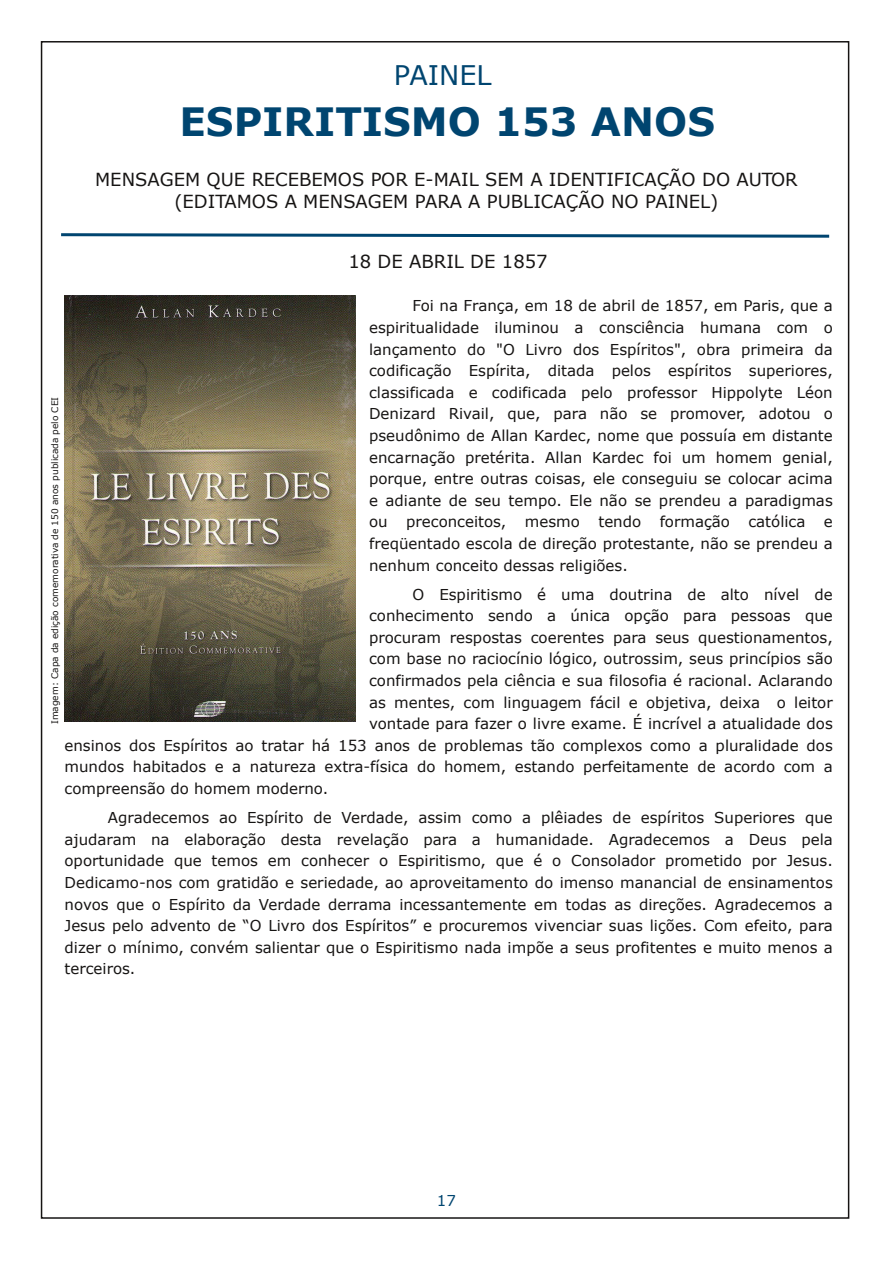
<style>
.page{position:relative;width:893px;height:1263px;background:#fff}
.page>*{position:absolute;margin:0;border:0;box-sizing:border-box;transform-origin:0 0}
.t1{font:700 39px "Verdana";color:#004570}
.t2{font:27px "Verdana";color:#004570}
.t3{font:18px/21.6px "Verdana";color:#161413;text-align:center}
.t4{font:15px/21.6px "Verdana";color:#161413;text-align:justify}
.t5{font:15px "Verdana";color:#004570}
.t6{font:9px "Verdana";color:#161413}
</style>
<div class="page">
<svg style="left:61px;top:233px;width:769px;height:5px"></svg>
<img style="left:64px;top:296px;width:292px;height:426px">
<h2 class="t2" style="left:394px;top:60px;width:99px">PAINEL</h2>
<h1 class="t1" style="left:179px;top:99px;width:537px">ESPIRITISMO 153 ANOS</h1>
<p class="t3" style="left:95px;top:169px;width:704px">MENSAGEM QUE RECEBEMOS POR E-MAIL SEM A IDENTIFICAÇÃO DO AUTOR (EDITAMOS A MENSAGEM PARA A PUBLICAÇÃO NO PAINEL)</p>
<p class="t3" style="left:348px;top:251px;width:201px">18 DE ABRIL DE 1857</p>
<p class="t4" style="left:369px;top:295px;width:465px;text-indent:43px">Foi na França, em 18 de abril de 1857, em Paris, que a espiritualidade iluminou a consciência humana com o lançamento do "O Livro dos Espíritos", obra primeira da codificação Espírita, ditada pelos espíritos superiores, classificada e codificada pelo professor Hippolyte Léon Denizard Rivail, que, para não se promover, adotou o pseudônimo de Allan Kardec, nome que possuía em distante encarnação pretérita. Allan Kardec foi um homem genial, porque, entre outras coisas, ele conseguiu se colocar acima e adiante de seu tempo. Ele não se prendeu a paradigmas ou preconceitos, mesmo tendo formação católica e freqüentado escola de direção protestante, não se prendeu a nenhum conceito dessas religiões.</p>
<p class="t4" style="left:412px;top:584px;width:422px">O Espiritismo é uma doutrina de alto nível de</p>
<p class="t4" style="left:369px;top:605px;width:465px">conhecimento sendo a única opção para pessoas que</p>
<p class="t4" style="left:369px;top:627px;width:465px">procuram respostas coerentes para seus questionamentos,</p>
<p class="t4" style="left:369px;top:648px;width:465px">com base no raciocínio lógico, outrossim, seus princípios são</p>
<p class="t4" style="left:369px;top:670px;width:465px">confirmados pela ciência e sua filosofia é racional. Aclarando</p>
<p class="t4" style="left:369px;top:692px;width:465px">as mentes, com linguagem fácil e objetiva, deixa o leitor</p>
<p class="t4" style="left:369px;top:713px;width:465px">vontade para fazer o livre exame. É incrível a atualidade dos</p>
<p class="t4" style="left:65px;top:735px;width:770px">ensinos dos Espíritos ao tratar há 153 anos de problemas tão complexos como a pluralidade dos</p>
<p class="t4" style="left:65px;top:756px;width:770px">mundos habitados e a natureza extra-física do homem, estando perfeitamente de acordo com a</p>
<p class="t4" style="left:65px;top:778px;width:265px">compreensão do homem moderno.</p>
<p class="t4" style="left:65px;top:807px;width:770px;text-indent:43px">Agradecemos ao Espírito de Verdade, assim como a plêiades de espíritos Superiores que ajudaram na elaboração desta revelação para a humanidade. Agradecemos a Deus pela oportunidade que temos em conhecer o Espiritismo, que é o Consolador prometido por Jesus.<br>Dedicamo-nos com gratidão e seriedade, ao aproveitamento do imenso manancial de ensinamentos novos que o Espírito da Verdade derrama incessantemente em todas as direções. Agradecemos a Jesus pelo advento de “O Livro dos Espíritos” e procuremos vivenciar suas lições. Com efeito, para dizer o mínimo, convém salientar que o Espiritismo nada impõe a seus profitentes e muito menos a terceiros.</p>
<p class="t6" style="left:50px;top:724px;width:329px;rotate:-90deg">Imagem: Capa da edição comemorativa de 150 anos publicada pelo CEI</p>
<p class="t5" style="left:437px;top:1192px;width:21px">17</p>
</div>
